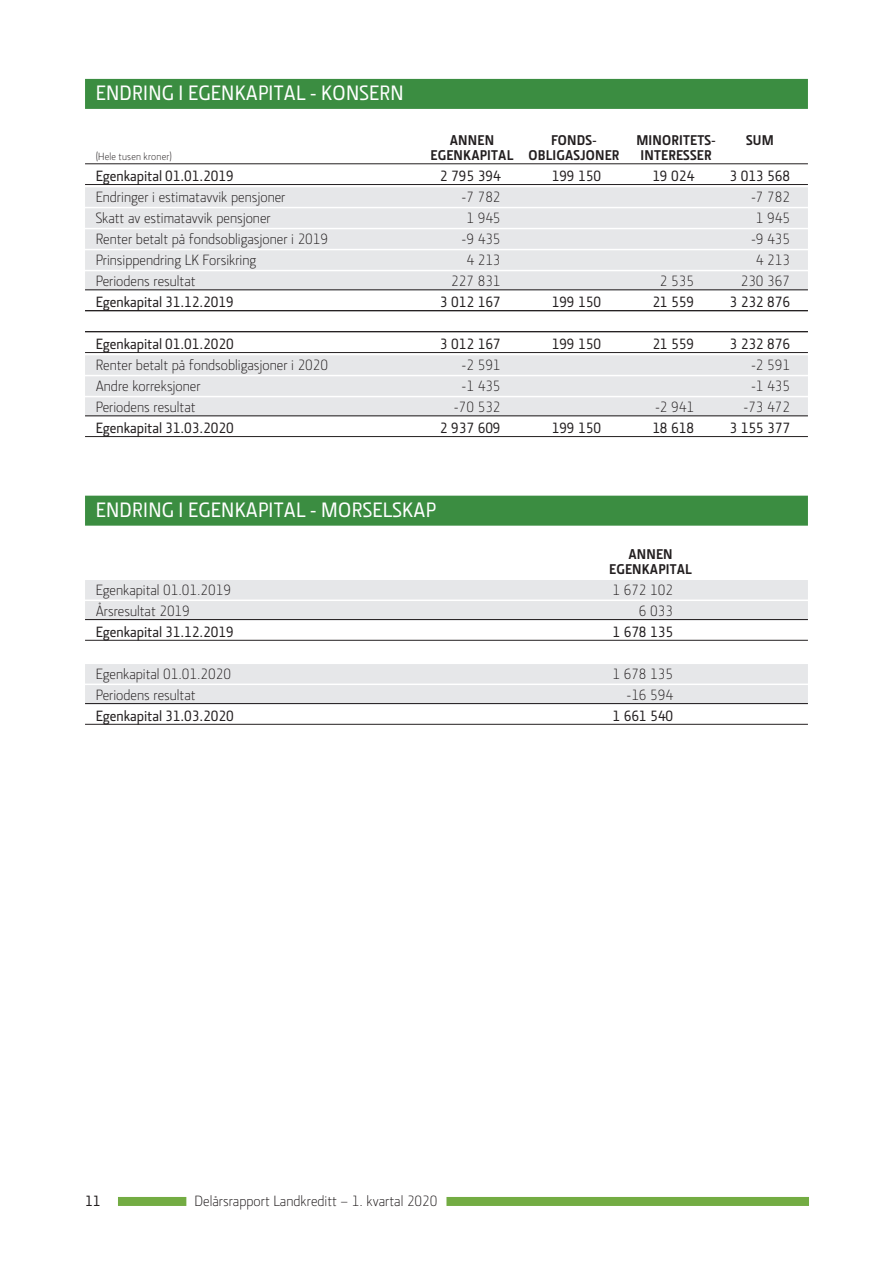
<style>
.page{position:relative;width:893px;height:1263px;background:#fff}
.page>*{position:absolute;margin:0;border:0;box-sizing:border-box;transform-origin:0 0}
.t1{font:500 21px "Section LK";letter-spacing:.015em;color:#fff}
.t2{font:300 15px "Section LK";color:#231f20}
.t3{font:500 15px "Section LK";color:#231f20}
.t4{font:700 14.25px/15px "Section LK";letter-spacing:.015em;color:#231f20;text-align:center}
.t5{font:300 10.5px "Section LK";letter-spacing:.015em;color:#231f20}
</style>
<div class="page">
<div style="left:118px;top:1197px;width:68px;height:9px;background:#73ac43"></div>
<div style="left:446px;top:1197px;width:363px;height:9px;background:#73ac43"></div>
<div style="left:85px;top:79px;width:723px;height:30px;background:#3b8d41"></div>
<hr style="left:85px;top:163px;width:723px;height:1px;background:#231f20">
<hr style="left:85px;top:184px;width:723px;height:1px;background:#231f20">
<div style="left:85px;top:187px;width:723px;height:20px;background:#e6e7e9"></div>
<div style="left:85px;top:208px;width:723px;height:20px;background:#e6e7e9"></div>
<div style="left:85px;top:229px;width:723px;height:20px;background:#e6e7e9"></div>
<div style="left:85px;top:250px;width:723px;height:20px;background:#e6e7e9"></div>
<div style="left:85px;top:271px;width:723px;height:20px;background:#e6e7e9"></div>
<hr style="left:85px;top:289px;width:723px;height:1px;background:#231f20">
<hr style="left:85px;top:310px;width:723px;height:1px;background:#231f20">
<hr style="left:85px;top:331px;width:723px;height:1px;background:#231f20">
<hr style="left:85px;top:352px;width:723px;height:1px;background:#231f20">
<div style="left:85px;top:355px;width:723px;height:20px;background:#e6e7e9"></div>
<div style="left:85px;top:376px;width:723px;height:20px;background:#e6e7e9"></div>
<div style="left:85px;top:397px;width:723px;height:20px;background:#e6e7e9"></div>
<hr style="left:85px;top:415px;width:723px;height:1px;background:#231f20">
<hr style="left:85px;top:436px;width:723px;height:1px;background:#231f20">
<div style="left:85px;top:496px;width:723px;height:30px;background:#3b8d41"></div>
<div style="left:85px;top:580px;width:723px;height:19px;background:#e6e7e9"></div>
<div style="left:85px;top:601px;width:723px;height:19px;background:#e6e7e9"></div>
<hr style="left:85px;top:619px;width:723px;height:1px;background:#231f20">
<hr style="left:85px;top:640px;width:723px;height:1px;background:#231f20">
<div style="left:85px;top:664px;width:723px;height:19px;background:#e6e7e9"></div>
<div style="left:85px;top:685px;width:723px;height:19px;background:#e6e7e9"></div>
<hr style="left:85px;top:703px;width:723px;height:1px;background:#231f20">
<hr style="left:85px;top:724px;width:723px;height:1px;background:#231f20">
<h1 class="t1" style="left:96px;top:81px;width:309px">ENDRING I EGENKAPITAL - KONSERN</h1>
<p class="t4" style="left:450px;top:133px;width:46px">ANNEN</p>
<p class="t4" style="left:551px;top:133px;width:48px">FONDS-</p>
<p class="t4" style="left:636px;top:133px;width:81px">MINORITETS-</p>
<p class="t4" style="left:746px;top:133px;width:29px">SUM</p>
<p class="t5" style="left:96px;top:151px;width:78px">(Hele tusen kroner)</p>
<p class="t4" style="left:431px;top:148px;width:190px">EGENKAPITAL OBLIGASJONER</p>
<p class="t4" style="left:641px;top:148px;width:72px">INTERESSER</p>
<p class="t3" style="left:96px;top:168px;width:140px">Egenkapital 01.01.2019</p>
<p class="t3" style="left:440px;top:168px;width:62px">2 795 394</p>
<p class="t3" style="left:552px;top:168px;width:51px">199 150</p>
<p class="t3" style="left:652px;top:168px;width:43px">19 024</p>
<p class="t3" style="left:729px;top:168px;width:62px">3 013 568</p>
<p class="t2" style="left:96px;top:189px;width:191px">Endringer i estimatavvik pensjoner</p>
<p class="t2" style="left:461px;top:189px;width:41px">-7 782</p>
<p class="t2" style="left:751px;top:189px;width:41px">-7 782</p>
<p class="t2" style="left:96px;top:210px;width:177px">Skatt av estimatavvik pensjoner</p>
<p class="t2" style="left:466px;top:210px;width:36px">1 945</p>
<p class="t2" style="left:756px;top:210px;width:36px">1 945</p>
<p class="t2" style="left:96px;top:231px;width:234px">Renter betalt på fondsobligasjoner i 2019</p>
<p class="t2" style="left:461px;top:231px;width:41px">-9 435</p>
<p class="t2" style="left:751px;top:231px;width:41px">-9 435</p>
<p class="t2" style="left:96px;top:252px;width:162px">Prinsippendring LK Forsikring</p>
<p class="t2" style="left:466px;top:252px;width:36px">4 213</p>
<p class="t2" style="left:756px;top:252px;width:36px">4 213</p>
<p class="t2" style="left:96px;top:273px;width:101px">Periodens resultat</p>
<p class="t2" style="left:451px;top:273px;width:51px">227 831</p>
<p class="t2" style="left:660px;top:273px;width:36px">2 535</p>
<p class="t2" style="left:741px;top:273px;width:51px">230 367</p>
<p class="t3" style="left:96px;top:294px;width:140px">Egenkapital 31.12.2019</p>
<p class="t3" style="left:440px;top:294px;width:62px">3 012 167</p>
<p class="t3" style="left:552px;top:294px;width:51px">199 150</p>
<p class="t3" style="left:652px;top:294px;width:43px">21 559</p>
<p class="t3" style="left:729px;top:294px;width:62px">3 232 876</p>
<p class="t3" style="left:96px;top:336px;width:140px">Egenkapital 01.01.2020</p>
<p class="t3" style="left:440px;top:336px;width:62px">3 012 167</p>
<p class="t3" style="left:552px;top:336px;width:51px">199 150</p>
<p class="t3" style="left:652px;top:336px;width:43px">21 559</p>
<p class="t3" style="left:729px;top:336px;width:62px">3 232 876</p>
<p class="t2" style="left:96px;top:357px;width:234px">Renter betalt på fondsobligasjoner i 2020</p>
<p class="t2" style="left:461px;top:357px;width:41px">-2 591</p>
<p class="t2" style="left:751px;top:357px;width:41px">-2 591</p>
<p class="t2" style="left:96px;top:378px;width:107px">Andre korreksjoner</p>
<p class="t2" style="left:461px;top:378px;width:41px">-1 435</p>
<p class="t2" style="left:751px;top:378px;width:41px">-1 435</p>
<p class="t2" style="left:96px;top:399px;width:101px">Periodens resultat</p>
<p class="t2" style="left:454px;top:399px;width:48px">-70 532</p>
<p class="t2" style="left:655px;top:399px;width:41px">-2 941</p>
<p class="t2" style="left:743px;top:399px;width:48px">-73 472</p>
<p class="t3" style="left:96px;top:420px;width:140px">Egenkapital 31.03.2020</p>
<p class="t3" style="left:440px;top:420px;width:62px">2 937 609</p>
<p class="t3" style="left:552px;top:420px;width:51px">199 150</p>
<p class="t3" style="left:652px;top:420px;width:43px">18 618</p>
<p class="t3" style="left:729px;top:420px;width:62px">3 155 377</p>
<h1 class="t1" style="left:96px;top:498px;width:341px">ENDRING I EGENKAPITAL - MORSELSKAP</h1>
<p class="t4" style="left:609px;top:547px;width:84px">ANNEN<br>EGENKAPITAL</p>
<p class="t2" style="left:96px;top:581px;width:137px">Egenkapital 01.01.2019</p>
<p class="t2" style="left:612px;top:581px;width:62px">1 672 102</p>
<p class="t2" style="left:96px;top:602px;width:96px">Årsresultat 2019</p>
<p class="t2" style="left:639px;top:602px;width:36px">6 033</p>
<p class="t3" style="left:96px;top:623px;width:140px">Egenkapital 31.12.2019</p>
<p class="t3" style="left:612px;top:623px;width:62px">1 678 135</p>
<p class="t2" style="left:96px;top:665px;width:137px">Egenkapital 01.01.2020</p>
<p class="t2" style="left:612px;top:665px;width:62px">1 678 135</p>
<p class="t2" style="left:96px;top:686px;width:101px">Periodens resultat</p>
<p class="t2" style="left:626px;top:686px;width:48px">-16 594</p>
<p class="t3" style="left:96px;top:707px;width:140px">Egenkapital 31.03.2020</p>
<p class="t3" style="left:612px;top:707px;width:62px">1 661 540</p>
<p class="t3" style="left:85px;top:1192px;width:17px">11</p>
<p class="t2" style="left:195px;top:1192px;width:244px">Delårsrapport Landkreditt – 1. kvartal 2020</p>
</div>
